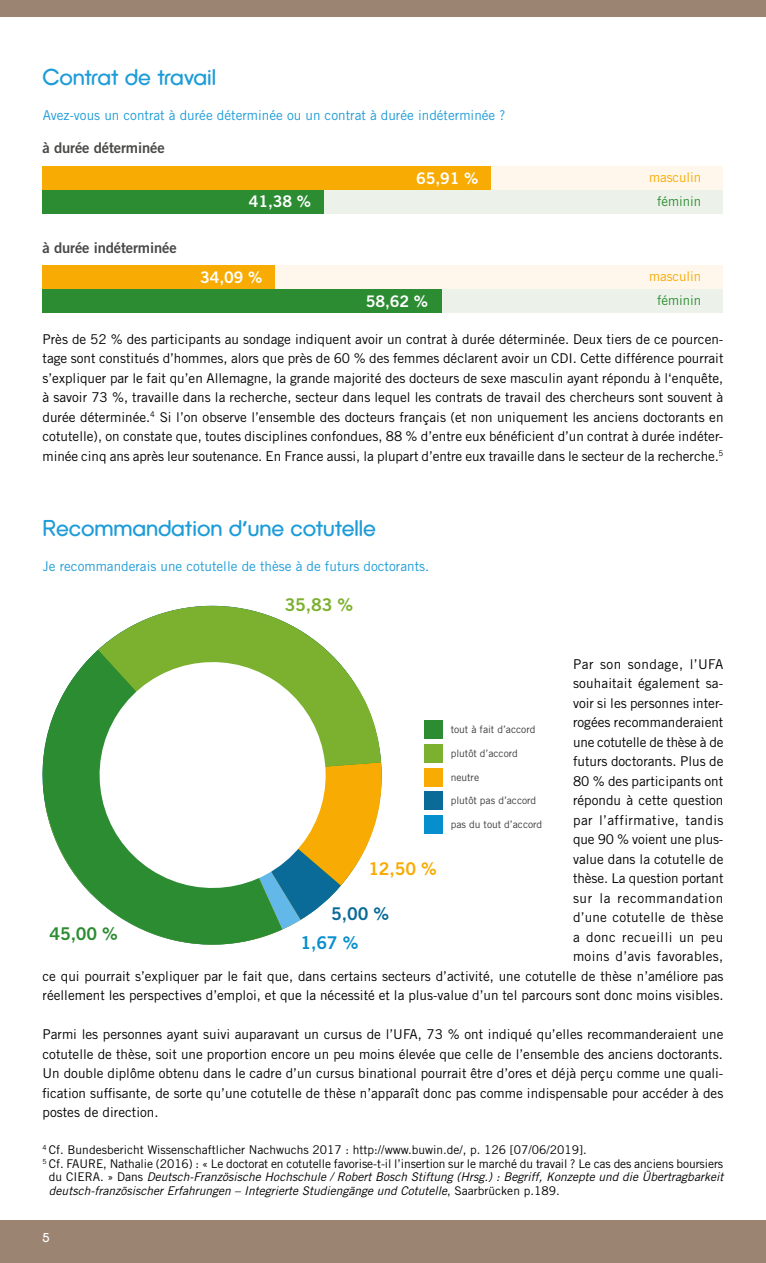
<style>
.page{position:relative;width:766px;height:1263px;background:#fff}
.page>*{position:absolute;margin:0;border:0;box-sizing:border-box;transform-origin:0 0}
.Headline_im_Copytext{font:22.5px "Defused";color:#1d9cd8}
.t1{font:17.55px "Trade Gothic LT Std Bd 2";color:#7cb02f}
.t2{font:17.55px "Trade Gothic LT Std Bd 2";color:#f8ab02}
.t3{font:17.55px "Trade Gothic LT Std Bd 2";color:#2b8c32}
.t4{font:17.55px "Trade Gothic LT Std Bd 2";color:#078ecd}
.t5{font:17.55px "Trade Gothic LT Std Bd 2";color:#0a6b99}
.t6{font:16.05px "Trade Gothic LT Std Bd 2";letter-spacing:-.01em;color:#fff}
.t7{font:14.7px "Trade Gothic LT Std Bd 2";letter-spacing:-.01em;color:#494948}
.Copytext{font:13.5px/19.5px "Trade Gothic LT Std";color:#000;text-align:justify}
.Diagramm_Headline{font:13.5px "Trade Gothic LT Std";color:#1d9cd8}
.t8{font:13.5px "Defused";color:#fff}
.t9{font:13.35px/23.5px "Trade Gothic LT Std";letter-spacing:-.005em;color:#f8ab02;text-align:right}
.Copytext-2{font:italic 12px/13.5px "Trade Gothic LT Std";color:#000;text-align:justify}
.Copytext-3{font:12px "Trade Gothic LT Std";color:#000}
.t10{font:10.2px "Trade Gothic LT Std";letter-spacing:-.005em;color:#3a3a39}
.s1{color:#2b8c32}
.s2{font-style:normal}
</style>
<div class="page">
<div style="left:0;top:0;width:765px;height:17px;background:#9b8472"></div>
<svg style="left:765px;top:0;width:1px;height:17px"></svg>
<div style="left:0;top:1220px;width:765px;height:43px;background:#9b8472"></div>
<hr style="left:765px;top:1220px;width:1px;height:43px;background:#9b8472">
<div style="left:42px;top:166px;width:681px;height:24px;background:#fff7eb"></div>
<div style="left:42px;top:166px;width:449px;height:24px;background:#f8ab02"></div>
<div style="left:42px;top:190px;width:681px;height:24px;background:#ecf2e9"></div>
<div style="left:42px;top:190px;width:282px;height:24px;background:#2b8c32"></div>
<div style="left:42px;top:265px;width:681px;height:24px;background:#fff7eb"></div>
<div style="left:42px;top:265px;width:232px;height:24px;background:#f8ab02"></div>
<div style="left:42px;top:289px;width:681px;height:24px;background:#ecf2e9"></div>
<div style="left:42px;top:289px;width:399px;height:24px;background:#2b8c32"></div>
<div style="left:424px;top:720px;width:19px;height:19px;background:#2b8c32"></div>
<div style="left:424px;top:744px;width:19px;height:19px;background:#7cb02f"></div>
<div style="left:424px;top:768px;width:19px;height:18px;background:#f8ab02"></div>
<div style="left:424px;top:791px;width:19px;height:19px;background:#0a6b99"></div>
<div style="left:424px;top:815px;width:19px;height:18px;background:#078ecd"></div>
<svg style="left:282px;top:762px;width:100px;height:168px"></svg>
<svg style="left:102px;top:605px;width:279px;height:170px;fill:#7cb02f"></svg>
<svg style="left:43px;top:664px;width:239px;height:281px;fill:#2b8c32"></svg>
<svg style="left:84px;top:646px;width:257px;height:258px"></svg>
<p class="Headline_im_Copytext" style="left:43px;top:64px;width:175px">Contrat de travail</p>
<p class="Diagramm_Headline" style="left:43px;top:107px;width:464px">Avez-vous un contrat à durée déterminée ou un contrat à durée indéterminée ?</p>
<p class="t7" style="left:42px;top:139px;width:124px">à durée déterminée</p>
<p class="t7" style="left:42px;top:238px;width:136px">à durée indéterminée</p>
<p class="t6" style="left:249px;top:192px;width:64px">41,38 %</p>
<p class="t6" style="left:200px;top:267px;width:64px">34,09 %</p>
<p class="t6" style="left:416px;top:168px;width:64px">65,91 %</p>
<p class="t6" style="left:365px;top:291px;width:64px">58,62 %</p>
<p class="t9" style="left:649px;top:165px;width:54px">masculin <span class="s1">féminin</span></p>
<p class="t9" style="left:649px;top:265px;width:54px">masculin <span class="s1">féminin</span></p>
<p class="Copytext" style="left:43px;top:329px;width:682px">Près de 52 % des participants au sondage indiquent avoir un contrat à durée déterminée. Deux tiers de ce pourcen&shy;tage sont constitués d’hommes, alors que près de 60 % des femmes déclarent avoir un CDI. Cette différence pourrait s’expliquer par le fait qu’en Allemagne, la grande majorité des docteurs de sexe masculin ayant répondu à l‘enquête, à savoir 73 %, travaille dans la recherche, secteur dans lequel les contrats de travail des chercheurs sont souvent à durée déterminée.<sup>4</sup> Si l’on observe l’ensemble des docteurs français (et non uniquement les anciens doctorants en cotutelle), on constate que, toutes disciplines confondues, 88 % d’entre eux bénéficient d’un contrat à durée indéter&shy;minée cinq ans après leur soutenance. En France aussi, la plupart d’entre eux travaille dans le secteur de la recherche.<sup>5</sup></p>
<p class="Headline_im_Copytext" style="left:43px;top:515px;width:335px">Recommandation d’une cotutelle</p>
<p class="Diagramm_Headline" style="left:43px;top:558px;width:388px">Je recommanderais une cotutelle de thèse à de futurs doctorants.</p>
<p class="t1" style="left:284px;top:594px;width:70px">35,83 %</p>
<p class="Copytext" style="left:43px;top:654px;width:682px;text-align:right">Par son sondage, l’UFA<br>souhaitait également sa-<br>voir si les personnes inter-<br>rogées recommanderaient<br>une cotutelle de thèse à de<br>futurs doctorants. Plus de<br>80 % des participants ont<br>répondu à cette question<br>par l’affirmative, tandis<br>que 90 % voient une plus-<br>value dans la cotutelle de<br>thèse. La question portant<br>sur la recommandation<br>d’une cotutelle de thèse<br>a donc recueilli un peu<br>moins d’avis favorables,<br>ce qui pourrait s’expliquer par le fait que, dans certains secteurs d’activité, une cotutelle de thèse n’améliore pas réellement les perspectives d’emploi, et que la nécessité et la plus-value d’un tel parcours sont donc moins visibles.</p>
<p class="Copytext" style="left:43px;top:1025px;width:682px">Parmi les personnes ayant suivi auparavant un cursus de l’UFA, 73 % ont indiqué qu’elles recommanderaient une cotutelle de thèse, soit une proportion encore un peu moins élevée que celle de l’ensemble des anciens doctorants.</p>
<p class="Copytext" style="left:43px;top:1064px;width:682px">Un double diplôme obtenu dans le cadre d’un cursus binational pourrait être d’ores et déjà perçu comme une quali&shy;fication suffisante, de sorte qu’une cotutelle de thèse n’apparaît donc pas comme indispensable pour accéder à des postes de direction.</p>
<p class="t10" style="left:450px;top:723px;width:86px">tout à fait d’accord</p>
<p class="t10" style="left:450px;top:747px;width:69px">plutôt d’accord</p>
<p class="t10" style="left:450px;top:771px;width:30px">neutre</p>
<p class="t10" style="left:450px;top:794px;width:87px">plutôt pas d’accord</p>
<p class="t10" style="left:450px;top:818px;width:93px">pas du tout d’accord</p>
<p class="t2" style="left:368px;top:857px;width:70px">12,50 %</p>
<p class="t5" style="left:331px;top:903px;width:59px">5,00 %</p>
<p class="t3" style="left:49px;top:923px;width:70px">45,00 %</p>
<p class="t4" style="left:300px;top:931px;width:59px">1,67 %</p>
<p class="Copytext-3" style="left:43px;top:1143px;width:545px"><sup>4</sup> Cf. Bundesbericht Wissenschaftlicher Nachwuchs 2017 : http://www.buwin.de/, p. 126 [07/06/2019].</p>
<p class="Copytext-2" style="left:49px;top:1157px;width:675px;text-indent:-6px"><sup>5</sup> <span class="s2">Cf. FAURE, Nathalie (2016) : « Le doctorat en cotutelle favorise-t-il l’insertion sur le marché du travail ? Le cas des anciens boursiers du CIERA. » Dans</span> Deutsch-Französische Hochschule / Robert Bosch Stiftung (Hrsg.) : Begriff, Konzepte und die Übertragbarkeit deutsch-französischer Erfahrungen – Integrierte Studiengänge und Cotutelle<span class="s2">, Saarbrücken p.189.</span></p>
<p class="t8" style="left:43px;top:1229px;width:9px">5</p>
</div>
